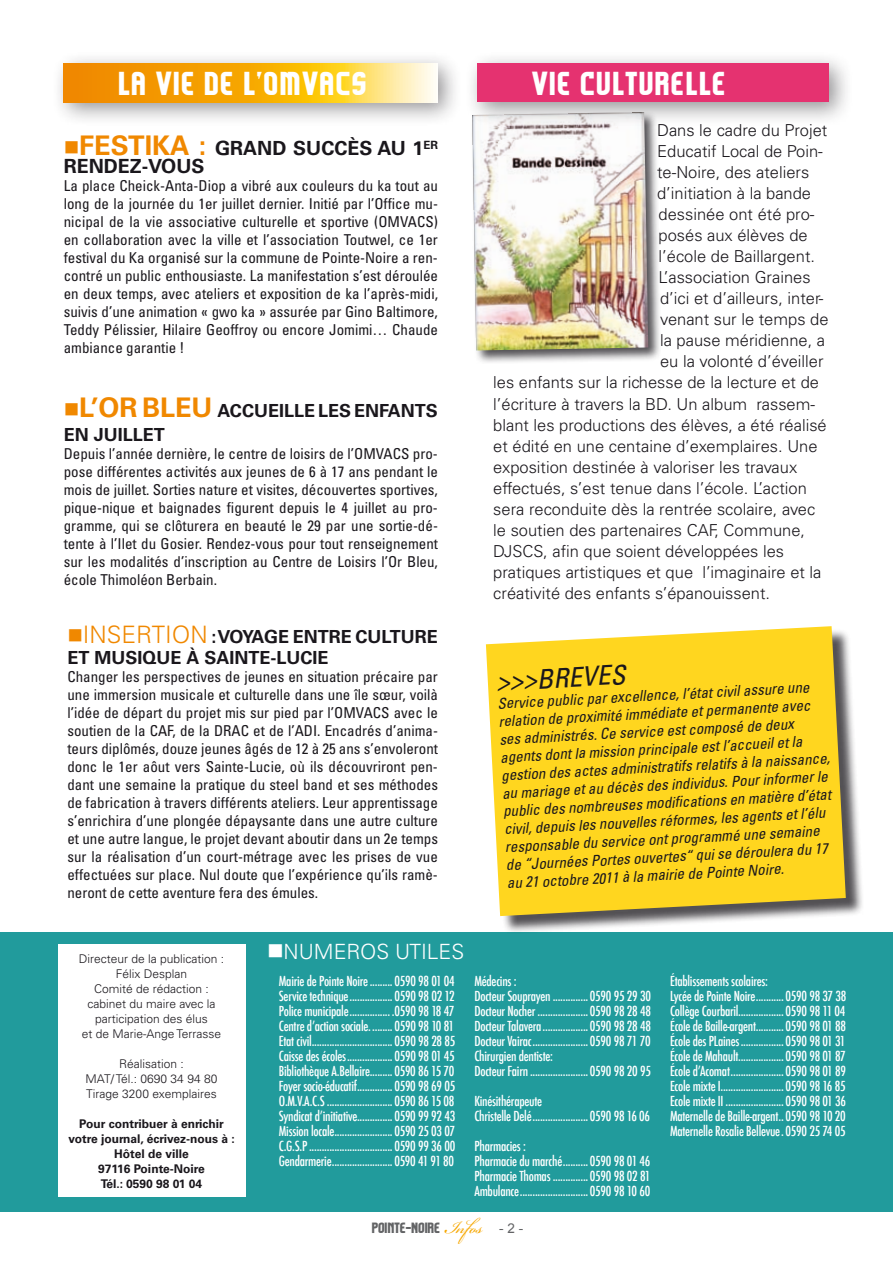
<style>
.page{position:relative;width:893px;height:1263px;background:#fff}
.page>*{position:absolute;margin:0;border:0;box-sizing:border-box;transform-origin:0 0}
.t1{font:30px "Komikazoom";letter-spacing:.05em;color:#fff}
.t2{font:italic condensed 27px "Univers LT Std";color:#1a171c}
.t3{font:300 24px "Univers";color:#f08800}
.t4{font:300 21px "Univers";color:#fff}
.t5{font:700 19.5px/18px "Univers";color:#1a171c}
.t6{font:700 18px/24px "Univers";color:#1a171c}
.t7{font:300 16.5px "Univers";color:#1a171c}
.t8{font:condensed 15px/18px "Univers LT Std";color:#1a171c;text-align:justify}
.t9{font:italic condensed 15px/18px "Univers LT Std";color:#1a171c}
.t10{font:500 condensed 13.5px/15px "Futura";letter-spacing:-.02em;color:#fff}
.t11{font:13.5px "Komikazoom";color:#626365}
.t12{font:300 12px/15px "Univers";color:#1a171c;text-align:center}
.t13{font:700 12px/15px "Univers";color:#1a171c;text-align:center}
.s1{color:#f08800}
.s2{font-size:27px;color:#f08800}
.s3{font-family:"Bickham Script Pro";font-size:27px;color:#f6a700}
.s4{font-family:"Arial"}
</style>
<div class="page">
<div style="left:0;top:933px;width:893px;height:279px;background:#219b9c"></div>
<div style="left:470px;top:110px;width:191px;height:254px;background:#1a171c;opacity:.75"></div>
<img style="left:472px;top:126px;width:176px;height:224px">
<div style="left:488px;top:628px;width:375px;height:306px;background:#1a171c;opacity:.75"></div>
<svg style="left:486px;top:626px;width:360px;height:290px;background:#f8d32e"></svg>
<div style="left:58px;top:945px;width:187px;height:252px;background:#fff"></div>
<div style="left:50px;top:50px;width:412px;height:76px;background:#1a171c;opacity:.46"></div>
<svg style="left:64px;top:64px;width:374px;height:38px;background:#f8b528"></svg>
<div style="left:464px;top:50px;width:389px;height:76px;background:#1a171c;opacity:.46"></div>
<div style="left:478px;top:64px;width:351px;height:38px;background:#e53270"></div>
<h1 class="t1" style="left:118px;top:63px;width:250px">LA VIE DE L’OMVACS</h1>
<h1 class="t1" style="left:532px;top:63px;width:195px">VIE CULTURELLE</h1>
<h3 class="t5" style="left:64px;top:140px;width:376px"><span class="s1">■</span><span class="s2">FESTIKA :</span> GRAN D SUCCÈS AU 1<sup>ER<br></sup>RENDEZ-VOUS</h3>
<p class="t8" style="left:64px;top:177px;width:376px">La place Cheick-Anta-Diop a vibré aux couleurs du ka tout au long de la journée du 1er juillet dernier. Initié par l’Office mu&shy;nicipal de la vie associative culturelle et sportive (OMVACS) en collaboration avec la ville et l’association Toutwel, ce 1er festival du Ka organisé sur la commune de Pointe-Noire a ren&shy;contré un public enthousiaste. La manifestation s’est déroulée en deux temps, avec ateliers et exposition de ka l’après-midi, suivis d’une animation « gwo ka » assurée par Gino Baltimore, Teddy Pélissier, Hilaire Geoffroy ou encore Jomimi… Chaude ambiance garantie !</p>
<p class="t6" style="left:64px;top:398px;width:376px"><span class="s1">■</span><span class="s2">L’OR BLEU</span> ACCUEILLE LES ENFANTS<br>EN JUILLET</p>
<p class="t8" style="left:64px;top:444px;width:376px">Depuis l’année dernière, le centre de loisirs de l’OMVACS pro&shy;pose différentes activités aux jeunes de 6 à 17 ans pendant le mois de juillet. Sorties nature et visites, découvertes sportives, pique-nique et baignades figurent depuis le 4 juillet au pro&shy;gramme, qui se clôturera en beauté le 29 par une sortie-dé&shy;tente à l’Ilet du Gosier. Rendez-vous pour tout renseignement sur les modalités d’inscription au Centre de Loisirs l’Or Bleu, école Thimoléon Berbain.</p>
<h3 class="t3" style="left:67px;top:620px;width:38px">■Insertion</h3>
<p class="t6" style="left:67px;top:626px;width:372px;line-height:21px;text-indent:144px">: VOYAGE ENTRE CULTURE<br>ET MUSIQUE À SAINTE-LUCIE</p>
<p class="t8" style="left:67px;top:667px;width:372px">Changer les perspectives de jeunes en situation précaire par une immersion musicale et culturelle dans une île sœur, voilà l’idée de départ du projet mis sur pied par l’OMVACS avec le soutien de la CAF, de la DRAC et de l’ADI. Encadrés d’anima&shy;teurs diplômés, douze jeunes âgés de 12 à 25 ans s’envoleront donc le 1er aôut vers Sainte-Lucie, où ils découvriront pen&shy;dant une semaine la pratique du steel band et ses méthodes de fabrication à travers différents ateliers. Leur apprentissage s’enrichira d’une plongée dépaysante dans une autre culture et une autre langue, le projet devant aboutir dans un 2e temps sur la réalisation d’un court-métrage avec les prises de vue effectuées sur place. Nul doute que l’expérience qu’ils ramè&shy;neront de cette aventure fera des émules.</p>
<p class="t7" style="left:657px;top:121px;width:172px">Dans le cadre du Projet</p>
<p class="t7" style="left:657px;top:142px;width:167px">Educatif Local de Poin-</p>
<p class="t7" style="left:657px;top:163px;width:154px">te-Noire, des ateliers</p>
<p class="t7" style="left:657px;top:184px;width:156px">d’initiation à la bande</p>
<p class="t7" style="left:659px;top:205px;width:157px">dessinée ont été pro-</p>
<p class="t7" style="left:659px;top:226px;width:151px">posés aux élèves de</p>
<p class="t7" style="left:659px;top:247px;width:158px">l’école de Baillargent.</p>
<p class="t7" style="left:659px;top:268px;width:153px">L’association Graines</p>
<p class="t7" style="left:660px;top:289px;width:165px">d’ici et d’ailleurs, inter-</p>
<p class="t7" style="left:660px;top:310px;width:170px">venant sur le temps de</p>
<p class="t7" style="left:660px;top:331px;width:167px">la pause méridienne, a</p>
<p class="t7" style="left:660px;top:352px;width:165px">eu la volonté d’éveiller</p>
<p class="t7" style="left:493px;top:373px;width:327px">les enfants sur la richesse de la lecture et de</p>
<p class="t7" style="left:493px;top:394px;width:323px">l’écriture à travers la BD. Un album rassem-</p>
<p class="t7" style="left:493px;top:415px;width:335px">blant les productions des élèves, a été réalisé</p>
<p class="t7" style="left:493px;top:436px;width:326px">et édité en une centaine d’exemplaires. Une</p>
<p class="t7" style="left:493px;top:457px;width:305px">exposition destinée à valoriser les travaux</p>
<p class="t7" style="left:493px;top:478px;width:315px">effectués, s’est tenue dans l’école. L’action</p>
<p class="t7" style="left:493px;top:499px;width:324px">sera reconduite dès la rentrée scolaire, avec</p>
<p class="t7" style="left:493px;top:520px;width:313px">le soutien des partenaires CAF, Commune,</p>
<p class="t7" style="left:493px;top:541px;width:292px">DJSCS, afin que soient développées les</p>
<p class="t7" style="left:493px;top:562px;width:330px">pratiques artistiques et que l’imaginaire et la</p>
<p class="t7" style="left:493px;top:583px;width:278px">créativité des enfants s’épanouissent.</p>
<h2 class="t2" style="left:495px;top:664px;width:131px;rotate:-3deg">&gt;&gt;&gt;BREVES</h2>
<p class="t9" style="left:497px;top:694px;width:331px;rotate:-3deg">Service public par excellence, l’état civil assure une relation de proximité immédiate et permanente avec ses administrés. Ce service est composé de deux agents dont la mission principale est l’accueil et la gestion des actes administratifs relatifs à la naissance, au mariage et au décès des individus. Pour informer le public des nombreuses modifi cations en matière d’état civil, depuis les nouvelles réformes, les agents et l’élu responsable du service ont programmé une semaine de “Journées Portes ouvertes“ qui se déroulera du 17 au 21 octobre 2011 à la mairie de Pointe Noire.</p>
<p class="t12" style="left:79px;top:951px;width:147px">Directeur de la publication :<br>Félix Desplan<br>Comité de rédaction : cabinet du maire avec la participation des élus<br>et de Marie-Ange Terrasse</p>
<p class="t12" style="left:86px;top:1056px;width:133px">Réalisation :<br>MAT/ Tél.: 0690 34 94 80<br>Tirage 3200 exemplaires</p>
<p class="t13" style="left:68px;top:1116px;width:168px">POUR CONTRIBUER À ENRICHIR<br>VOTRE JOURNAL, ÉCRIVEZ-NOUS À :<br>HÔTEL DE VILLE<br>97116 POINTE-NOIRE<br>TÉL.: 0590 98 01 04</p>
<h3 class="t4" style="left:267px;top:939px;width:198px">■NUMEROS UTILES</h3>
<p class="t10" style="left:279px;top:974px;width:178px;text-align:justify">Mairie de Pointe Noire......... 0590 98 01 04<br>Service technique................. 0590 98 02 12<br>Police municipale................ .0590 98 18 47<br>Centre d’action sociale......... 0590 98 10 81<br>Etat civil................................ 0590 98 28 85<br>Caisse des écoles.................. 0590 98 01 45<br>Bibliothèque A.Bellaire......... 0590 86 15 70<br>Foyer socio-éducatif.............. 0590 98 69 05<br>O.M.V.A.C.S .......................... 0590 86 15 08<br>Syndicat d’initiative.............. 0590 99 92 43<br>Mission locale....................... 0590 25 03 07<br>C.G.S.P................................. 0590 99 36 00<br>Gendarmerie........................ 0590 41 91 80</p>
<p class="t10" style="left:474px;top:974px;width:178px">Médecins :<br>Docteur Souprayen .............. 0590 95 29 30<br>Docteur Nocher .................... 0590 98 28 48<br>Docteur Talavera.................. 0590 98 28 48<br>Docteur Vairac...................... 0590 98 71 70<br>Chirurgien dentiste:<br>Docteur Fairn ....................... 0590 98 20 95</p>
<p class="t10" style="left:474px;top:1094px;width:177px">Kinésithérapeute<br>Christelle Delé...................... 0590 98 16 06</p>
<p class="t10" style="left:474px;top:1139px;width:178px">Pharmacies :<br>Pharmacie du marché.......... 0590 98 01 46<br>Pharmacie Thomas .............. 0590 98 02 81<br>Ambulance........................... 0590 98 10 60</p>
<p class="t11" style="left:372px;top:1219px;width:153px">POINTE-NOIRE <span class="s3">Infos</span> <span class="s4">- 2 -</span></p>
<p class="t10" style="left:670px;top:974px;width:178px">Établissements scolaires:<br>Lycée de Pointe Noire........... 0590 98 37 38<br>Collège Courbaril.................. 0590 98 11 04<br>École de Baille-argent........... 0590 98 01 88<br>École des PLaines................. 0590 98 01 31<br>École de Mahault.................. 0590 98 01 87<br>École d’Acomat..................... 0590 98 01 89<br>Ecole mixte I......................... 0590 98 16 85<br>Ecole mixte II ....................... 0590 98 01 36<br>Maternelle de Baille-argent.. 0590 98 10 20<br>Maternelle Rosalie Bellevue. 0590 25 74 05</p>
</div>
